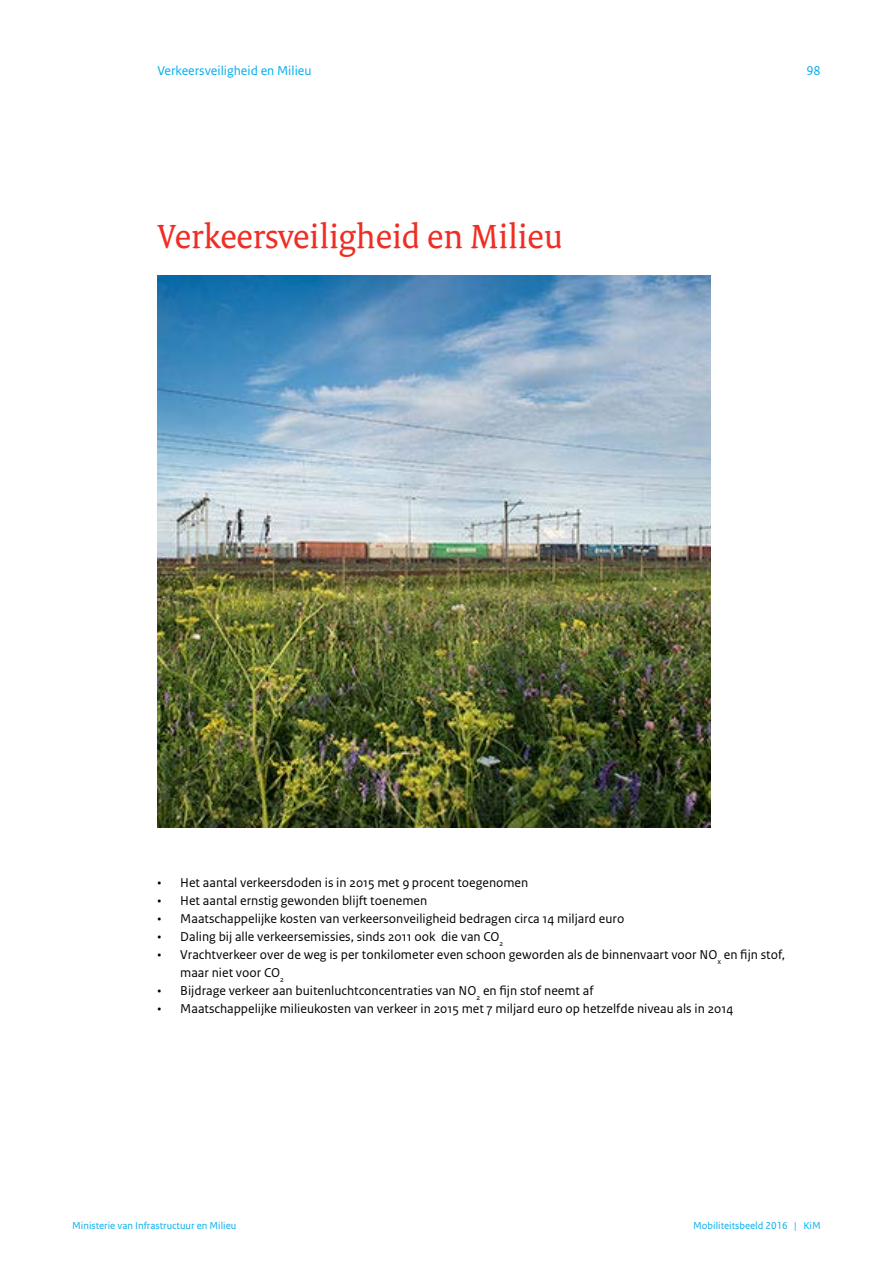
<style>
.page{position:relative;width:893px;height:1263px;background:#fff}
.page>*{position:absolute;margin:0;border:0;box-sizing:border-box;transform-origin:0 0}
.t1{font:36px "Rijksoverheid Serif";color:#ee2e24}
.t2{font:13.5px/18px "Rijksoverheid Sans Text";color:#000}
.t3{font:13.5px "Rijksoverheid Sans Text";color:#00aeef}
.t4{font:10.5px "Rijksoverheid Sans Text";color:#00aeef}
</style>
<div class="page">
<img style="left:157px;top:275px;width:553px;height:553px">
<p class="t3" style="left:157px;top:63px;width:156px">Verkeersveiligheid en Milieu</p>
<p class="t3" style="left:806px;top:63px;width:16px">98</p>
<h1 class="t1" style="left:157px;top:215px;width:407px">Verkeersveiligheid en Milieu</h1>
<p class="t2" style="left:157px;top:874px;width:372px">• Het aantal verkeersdoden is in 2015 met 9 procent toegenomen</p>
<p class="t2" style="left:157px;top:892px;width:271px">• Het aantal ernstig gewonden blijft toenemen</p>
<p class="t2" style="left:157px;top:910px;width:468px">• Maatschappelijke kosten van verkeersonveiligheid bedragen circa 14 miljard euro</p>
<p class="t2" style="left:157px;top:928px;width:348px">• Daling bij alle verkeersemissies, sinds 2011 ook die van CO<sub>2</sub></p>
<p class="t2" style="left:180px;top:946px;width:606px;text-indent:-23px">• Vrachtverkeer over de weg is per tonkilometer even schoon geworden als de binnenvaart voor NO<sub>x</sub> en fijn stof, maar niet voor CO<sub>2</sub></p>
<p class="t2" style="left:157px;top:982px;width:438px">• Bijdrage verkeer aan buitenluchtconcentraties van NO<sub>2</sub> en fijn stof neemt af</p>
<p class="t2" style="left:157px;top:1000px;width:577px">• Maatschappelijke milieukosten van verkeer in 2015 met 7 miljard euro op hetzelfde niveau als in 2014</p>
<p class="t4" style="left:72px;top:1220px;width:165px">Ministerie van Infrastructuur en Milieu</p>
<p class="t4" style="left:693px;top:1220px;width:129px">Mobiliteitsbeeld 2016 | KiM</p>
</div>
